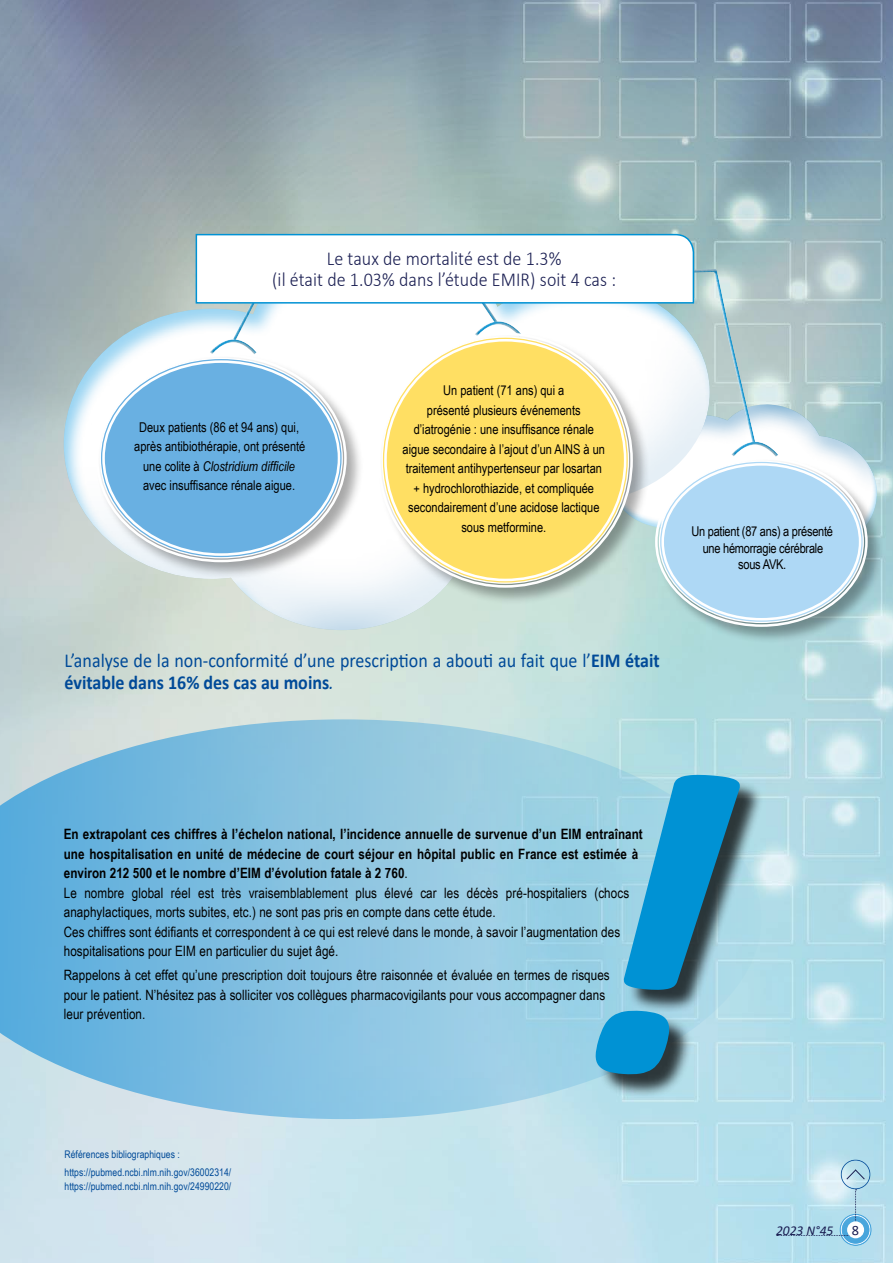
<style>
.page{position:relative;width:893px;height:1263px;background:#fff}
.page>*{position:absolute;margin:0;border:0;box-sizing:border-box;transform-origin:0 0}
.t1{font:19.8px/21.6px "Calibri";color:#004a98;scale:.91 1}
.t2{font:300 19.8px/21.6px "Calibri";letter-spacing:.005em;color:#1a1e52;text-align:center;scale:.91 1}
.t3{font:14.25px/19.5px "Arial Narrow";letter-spacing:.005em;color:#000}
.t4{font:14.25px "Calibri";color:#1a1e52}
.t5{font:13.5px/19.5px "Arial Narrow";color:#000;text-align:center}
.t6{font:13.5px/16.2px "Arial Narrow";letter-spacing:-.02em;color:#000;text-align:center}
.t7{font:italic 13.5px "Calibri";color:#1a1e52}
.t8{font:10.5px/17.7px "Arial Narrow";letter-spacing:.005em;color:#004a98}
.s1{font-style:italic}
.s2{font-weight:700}
</style>
<div class="page">
<img style="left:0;top:0;width:893px;height:1263px">
<svg style="left:0;top:719px;width:761px;height:400px;background:#8dc6e1"></svg>
<div style="left:599px;top:777px;width:164px;height:321px;background:#000;opacity:.75"></div>
<svg style="left:596px;top:775px;width:144px;height:299px;background:#59abcd"></svg>
<div style="left:825px;top:1202px;width:59px;height:45px;background:#0092d4;opacity:.4"></div>
<div style="left:826px;top:1204px;width:56px;height:42px;background:#fff;opacity:.75"></div>
<div style="left:867px;top:1239px;width:15px;height:7px;background:#b7deee"></div>
<svg style="left:855px;top:1190px;width:2px;height:31px"></svg>
<div style="left:827px;top:1149px;width:55px;height:41px;background:#fff;opacity:.75"></div>
<div style="left:867px;top:1184px;width:15px;height:6px;background:#b1ddec"></div>
<svg style="left:846px;top:1169px;width:19px;height:11px"></svg>
<svg style="left:777px;top:1235px;width:72px;height:1px"></svg>
<div style="left:847px;top:1221px;width:17px;height:17px;background:#fff;border-radius:50%"></div>
<svg style="left:836px;top:372px;width:57px;height:195px;background:#a1c6cc"></svg>
<div style="left:50px;top:228px;width:672px;height:297px;background:#fff;opacity:.75"></div>
<div style="left:50px;top:263px;width:672px;height:368px;background:#0064a7;opacity:.4"></div>
<svg style="left:581px;top:229px;width:255px;height:229px;background:#b9cfd1"></svg>
<svg style="left:593px;top:232px;width:235px;height:216px;background:#b7cacd"></svg>
<svg style="left:195px;top:233px;width:595px;height:237px"></svg>
<div style="left:656px;top:458px;width:228px;height:186px;background:#000;opacity:.35"></div>
<div style="left:659px;top:461px;width:204px;height:161px;background:#aed8f5;border-radius:50%"></div>
<div style="left:96px;top:354px;width:268px;height:225px;background:#000;opacity:.35"></div>
<div style="left:100px;top:358px;width:242px;height:200px;background:#69b0e2;border-radius:50%"></div>
<div style="left:378px;top:333px;width:272px;height:272px;background:#000;opacity:.35"></div>
<div style="left:382px;top:337px;width:246px;height:246px;background:#ffdf63;border-radius:50%"></div>
<h1 class="t2" style="left:272px;top:247px;width:379px">Le taux de mortalité est de 1.3%<br>(il était de 1.03% dans l’étude EMIR) soit 4 cas :</h1>
<p class="t5" style="left:134px;top:417px;width:173px">Deux patients (86 et 94 ans) qui, après antibiothérapie, ont présenté une colite à <span class="s1">Clostridium difficile </span>avec insuffisance rénale aigue.</p>
<p class="t5" style="left:403px;top:380px;width:204px">Un patient (71 ans) qui a<br>présenté plusieurs événements d’iatrogénie : une insuffisance rénale aigue secondaire à l’ajout d’un AINS à un traitement antihypertenseur par losartan + hydrochlorothiazide, et compliquée secondairement d’une acidose lactique sous metformine.</p>
<p class="t6" style="left:691px;top:523px;width:143px">Un patient (87 ans) a présenté une hémorragie cérébrale sous AVK.</p>
<h1 class="t1" style="left:65px;top:649px;width:656px">L’analyse de la non-conformité d’une prescription a abouti au fait que l’<span class="s2">EIM était évitable dans 16% des cas au moins</span><span class="s1">.</span></h1>
<p class="t3" style="left:64px;top:824px;width:581px"><span class="s2">En extrapolant ces chiffres à l’échelon national, l’incidence annuelle de survenue d’un EIM entraînant une hospitalisation en unité de médecine de court séjour en hôpital public en France est estimée à environ 212 500 et le nombre d’EIM d’évolution fatale à 2 760</span>.<br>Le nombre global réel est très vraisemblablement plus élevé car les décès pré-hospitaliers (chocs anaphylactiques, morts subites, etc.) ne sont pas pris en compte dans cette étude.<br>Ces chiffres sont édifiants et correspondent à ce qui est relevé dans le monde, à savoir l’augmentation des hospitalisations pour EIM en particulier du sujet âgé.</p>
<p class="t3" style="left:64px;top:965px;width:547px">Rappelons à cet effet qu’une prescription doit toujours être raisonnée et évaluée en termes de risques pour le patient. N’hésitez pas à solliciter vos collègues pharmacovigilants pour vous accompagner dans leur prévention.</p>
<p class="t8" style="left:65px;top:1145px;width:168px">Références bibliographiques : https://pubmed.ncbi.nlm.nih.gov/36002314/</p>
<p class="t8" style="left:65px;top:1177px;width:168px">https://pubmed.ncbi.nlm.nih.gov/24990220/</p>
<p class="t7" style="left:776px;top:1221px;width:59px">2023 N°45</p>
<p class="t4" style="left:852px;top:1220px;width:9px">8</p>
</div>
